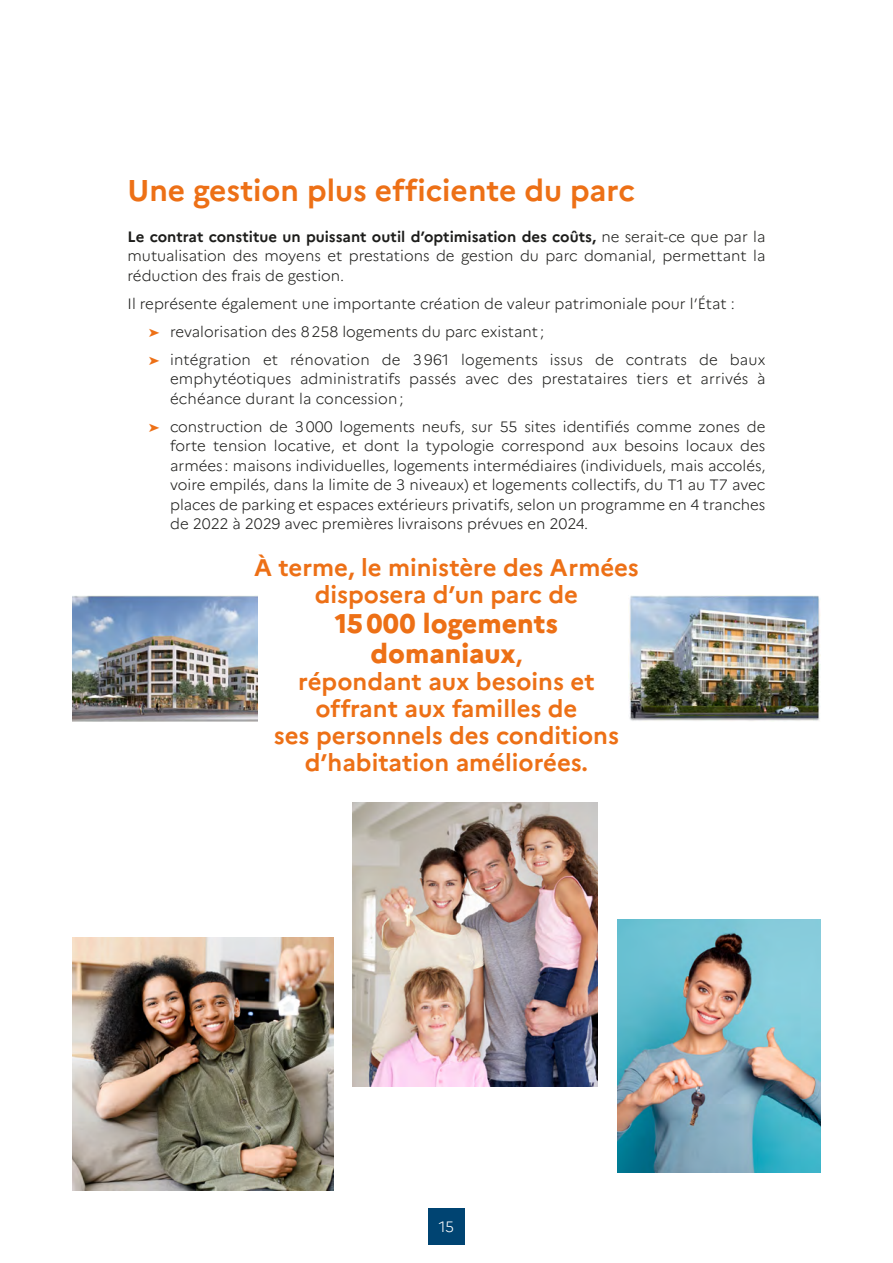
<style>
.page{position:relative;width:893px;height:1263px;background:#fff}
.page>*{position:absolute;margin:0;border:0;box-sizing:border-box;transform-origin:0 0}
.t1{font:700 30px "Marianne";color:#ed7016}
.t2{font:800 27px/30px "Marianne";color:#ed7016;text-align:center}
.t3{font:700 24px/27px "Marianne";color:#ed7016;text-align:center}
.t4{font:300 15px/19.5px "Marianne";color:#1d1d1b;text-align:justify}
.t5{font:300 15px "Marianne";color:#fff}
.s1{font-weight:700}
.s2{color:#ed7016}
.s3{font-weight:700;font-size:24px}
</style>
<div class="page">
<img style="left:72px;top:938px;width:262px;height:253px">
<img style="left:617px;top:919px;width:204px;height:253px">
<img style="left:353px;top:803px;width:244px;height:283px">
<img style="left:72px;top:595px;width:185px;height:127px">
<img style="left:629px;top:595px;width:192px;height:126px">
<div style="left:428px;top:1209px;width:37px;height:36px;background:#004472"></div>
<h1 class="t1" style="left:128px;top:172px;width:509px">Une gestion plus efficiente du parc</h1>
<p class="t4" style="left:128px;top:227px;width:639px"><span class="s1">Le contrat constitue un puissant outil d’optimisation des coûts,</span> ne serait-ce que par la mutualisation des moyens et prestations de gestion du parc domanial, permettant la réduction des frais de gestion.</p>
<p class="t4" style="left:149px;top:289px;width:618px;line-height:28px;text-align:left;text-indent:-21px">Il représente également une importante création de valeur patrimoniale pour l’État :<br><span class="s2">➤</span> revalorisation des 8258 logements du parc existant ;<br><span class="s2">➤</span> intégration et rénovation de 3961 logements issus de contrats de baux</p>
<p class="t4" style="left:170px;top:369px;width:597px">emphytéotiques administratifs passés avec des prestataires tiers et arrivés à échéance durant la concession;</p>
<p class="t4" style="left:170px;top:417px;width:597px;text-indent:-21px"><span class="s2">➤</span> construction de 3000 logements neufs, sur 55 sites identifiés comme zones de forte tension locative, et dont la typologie correspond aux besoins locaux des armées : maisons individuelles, logements intermédiaires (individuels, mais accolés, voire empilés, dans la limite de 3 niveaux) et logements collectifs, du T1 au T7 avec places de parking et espaces extérieurs privatifs, selon un programme en 4 tranches de 2022 à 2029 avec premières livraisons prévues en 2024.</p>
<h3 class="t3" style="left:254px;top:554px;width:386px">À terme, le ministère des Armées disposera d’un parc de</h3>
<h2 class="t2" style="left:335px;top:608px;width:225px">15000 logements domaniaux<span class="s3">,</span></h2>
<h3 class="t3" style="left:274px;top:668px;width:347px">répondant aux besoins et offrant aux familles de<br>ses personnels des conditions d’habitation améliorées.</h3>
<p class="t5" style="left:439px;top:1218px;width:17px">15</p>
</div>
